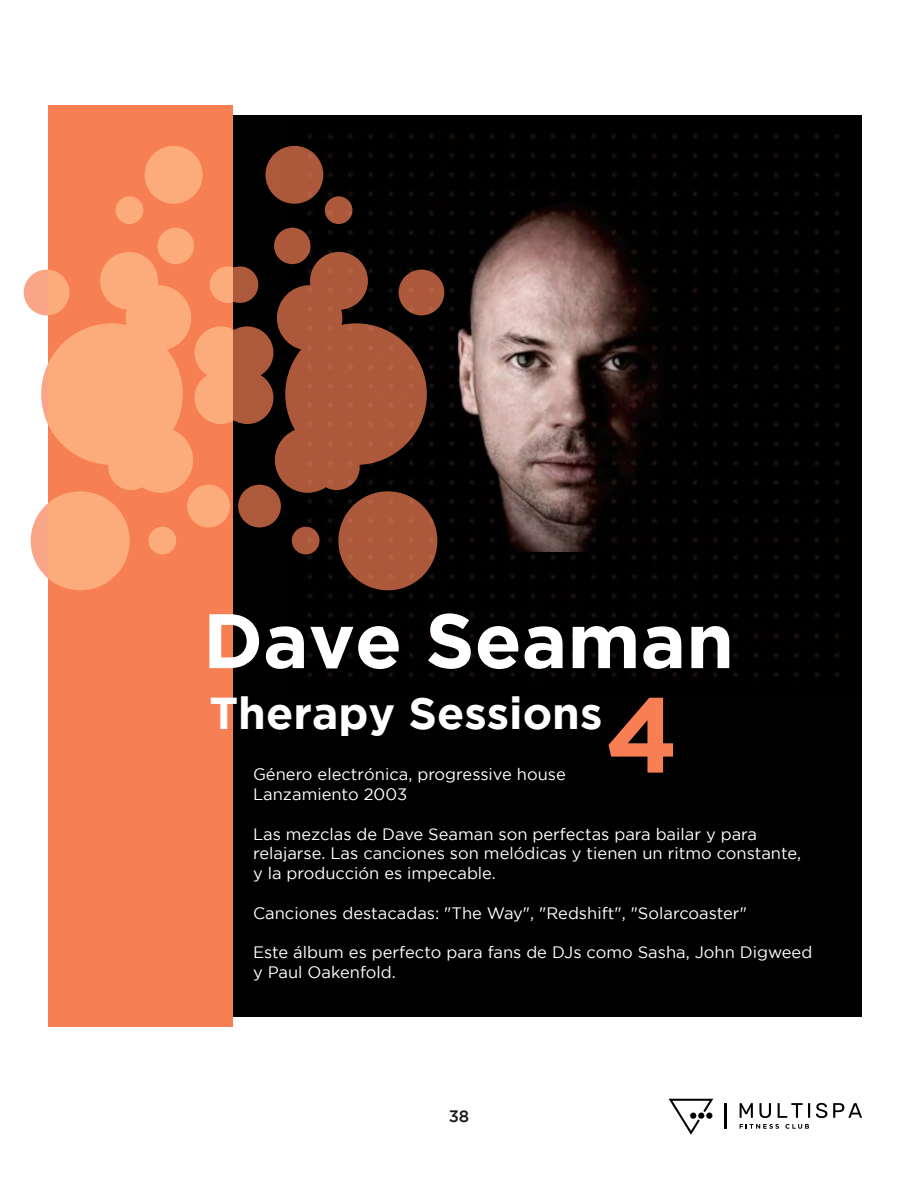
<style>
.page{position:relative;width:918px;height:1188px;background:#fff}
.page>*{position:absolute;margin:0;border:0;box-sizing:border-box;transform-origin:0 0}
.t1{font:700 106.2px "Gotham";color:#f87f54}
.t2{font:700 77.1px "Gotham";color:#fff}
.t3{font:700 44.55px "Gotham";color:#fff}
.t4{font:16.5px/19.8px "Gotham";color:#fff}
.t5{font:500 16.5px "Gotham";color:#191919}
</style>
<div class="page">
<div style="left:56px;top:115px;width:806px;height:902px;background:#010101"></div>
<svg style="left:740px;top:1103px;width:13px;height:15px"></svg>
<svg style="left:759px;top:1103px;width:12px;height:15px"></svg>
<svg style="left:778px;top:1103px;width:32px;height:15px"></svg>
<svg style="left:816px;top:1103px;width:11px;height:15px"></svg>
<svg style="left:833px;top:1103px;width:29px;height:15px"></svg>
<svg style="left:740px;top:1124px;width:39px;height:5px"></svg>
<svg style="left:785px;top:1124px;width:24px;height:5px"></svg>
<svg style="left:669px;top:1099px;width:44px;height:36px"></svg>
<hr style="left:724px;top:1103px;width:2px;height:26px;background:#000">
<img style="left:285px;top:134px;width:555px;height:544px">
<div style="left:48px;top:106px;width:185px;height:921px;background:#f77f54"></div>
<img style="left:300px;top:553px;width:540px;height:70px">
<div style="left:625px;top:621px;width:25px;height:10px;background:#000"></div>
<div style="left:41px;top:323px;width:142px;height:142px;background:#fcab7b;border-radius:50%"></div>
<div style="left:31px;top:491px;width:99px;height:99px;background:#fcab7b;border-radius:50%"></div>
<div style="left:126px;top:285px;width:65px;height:66px;background:#fcab7b;border-radius:50%"></div>
<div style="left:128px;top:427px;width:65px;height:66px;background:#fcab7b;border-radius:50%"></div>
<div style="left:100px;top:252px;width:58px;height:58px;background:#fcab7b;border-radius:50%"></div>
<div style="left:116px;top:196px;width:27px;height:28px;background:#fcab7b;border-radius:50%"></div>
<div style="left:149px;top:527px;width:27px;height:27px;background:#fcab7b;border-radius:50%"></div>
<div style="left:158px;top:228px;width:36px;height:36px;background:#fcab7b;border-radius:50%"></div>
<div style="left:210px;top:266px;width:36px;height:37px;background:#fcab7b;border-radius:50%"></div>
<div style="left:195px;top:326px;width:52px;height:53px;background:#fcab7b;border-radius:50%"></div>
<div style="left:195px;top:371px;width:52px;height:53px;background:#fcab7b;border-radius:50%"></div>
<div style="left:187px;top:485px;width:43px;height:42px;background:#fcab7b;border-radius:50%"></div>
<div style="left:145px;top:146px;width:58px;height:58px;background:#fcab7b;border-radius:50%"></div>
<div style="left:24px;top:270px;width:46px;height:45px;background:#f9a587;border-radius:50%"></div>
<div style="left:108px;top:444px;width:46px;height:46px;background:#fcab7b;border-radius:50%"></div>
<div style="left:285px;top:323px;width:142px;height:142px;background:#ad593b;border-radius:50%"></div>
<div style="left:338px;top:491px;width:99px;height:99px;background:#ac583a;border-radius:50%"></div>
<div style="left:277px;top:285px;width:65px;height:66px;background:#ac583a;border-radius:50%"></div>
<div style="left:275px;top:427px;width:65px;height:66px;background:#ac583a;border-radius:50%"></div>
<div style="left:310px;top:252px;width:58px;height:58px;background:#ad593b;border-radius:50%"></div>
<div style="left:325px;top:196px;width:27px;height:28px;background:#ad583a;border-radius:50%"></div>
<div style="left:292px;top:527px;width:28px;height:27px;background:#ac583a;border-radius:50%"></div>
<div style="left:274px;top:228px;width:37px;height:36px;background:#ac583a;border-radius:50%"></div>
<svg style="left:222px;top:266px;width:36px;height:37px"></svg>
<svg style="left:221px;top:326px;width:52px;height:53px;fill:#ad593b"></svg>
<svg style="left:221px;top:371px;width:52px;height:53px;fill:#ad593b"></svg>
<div style="left:238px;top:485px;width:43px;height:42px;background:#ad593b;border-radius:50%"></div>
<div style="left:265px;top:146px;width:58px;height:58px;background:#ac583a;border-radius:50%"></div>
<div style="left:399px;top:270px;width:45px;height:45px;background:#ad593b;border-radius:50%"></div>
<div style="left:314px;top:444px;width:46px;height:46px;background:#ac583a;border-radius:50%"></div>
<h2 class="t2" style="left:203px;top:596px;width:533px">Dave Seaman</h2>
<h3 class="t3" style="left:209px;top:688px;width:395px">Therapy Sessions</h3>
<p class="t4" style="left:253px;top:764px;width:314px">Género electrónica, progressive house<br>Lanzamiento 2003</p>
<p class="t4" style="left:253px;top:824px;width:550px">Las mezclas de Dave Seaman son perfectas para bailar y para relajarse. Las canciones son melódicas y tienen un ritmo constante, y la producción es impecable.</p>
<p class="t4" style="left:253px;top:903px;width:495px">Canciones destacadas: "The Way", "Redshift", "Solarcoaster"</p>
<p class="t4" style="left:253px;top:942px;width:561px">Este álbum es perfecto para fans de DJs como Sasha, John Digweed y Paul Oakenfold.</p>
<h1 class="t1" style="left:605px;top:674px;width:75px">4</h1>
<p class="t5" style="left:449px;top:1107px;width:22px">38</p>
</div>
